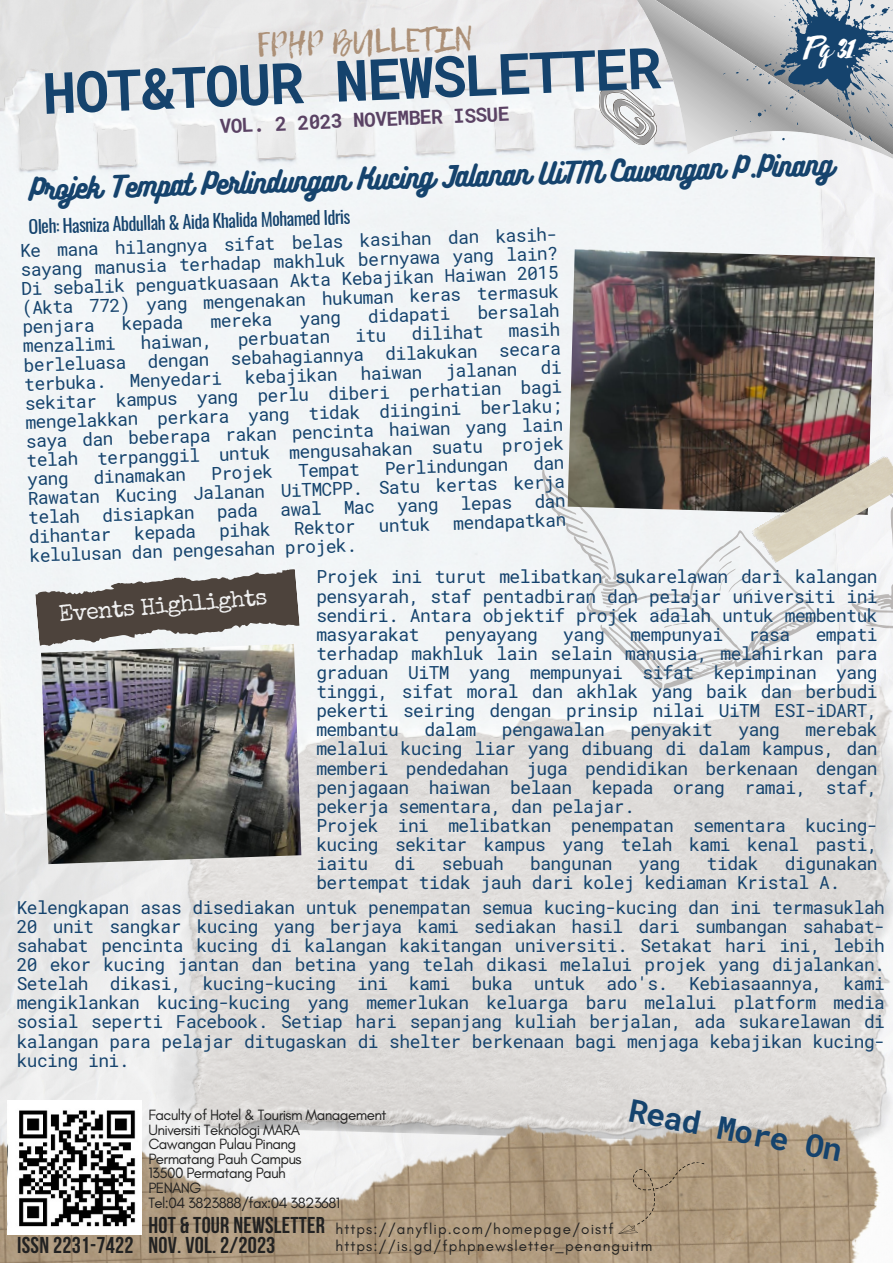
<style>
.page{position:relative;width:893px;height:1264px;background:#fff}
.page>*{position:absolute;margin:0;border:0;box-sizing:border-box;transform-origin:0 0}
.t1{font:700 57px "Roboto Mono";color:#15436d}
.t2{font:34.5px "Selima";color:#fff}
.t3{font:33px "Lemon Tuesday";color:#ac9077}
.t4{font:700 31.5px "Roboto Mono";color:#15436d}
.t5{font:27px "Bukhari Script";color:#15436d}
.t6{font:23.25px "Special Elite";color:#f0f0f0}
.t7{font:700 22.8px "Bebas Neue";letter-spacing:.01em;color:#222}
.t8{font:700 19.5px "Roboto Mono";color:#5a4264}
.t9{font:18px/19px "Roboto Mono";letter-spacing:-.03em;color:#15436d;text-align:justify}
.t10{font:18px "Oswald";color:#15436d}
.t11{font:17.85px/19px "Roboto Mono";letter-spacing:-.03em;color:#15436d;text-align:justify}
.t12{font:15.15px "Glacial Indifference";letter-spacing:-.04em;color:#222}
.t13{font:15.15px "Glacial Indifference";letter-spacing:.07em;color:#222}
</style>
<div class="page">
<img style="left:0;top:0;width:892px;height:1107px">
<img style="left:163px;top:665px;width:729px;height:442px">
<img style="left:0;top:29px;width:852px;height:789px">
<svg style="left:618px;top:0;width:274px;height:179px"></svg>
<img style="left:567px;top:249px;width:307px;height:220px">
<img style="left:0;top:1107px;width:892px;height:155px">
<svg style="left:35px;top:566px;width:265px;height:84px"></svg>
<svg style="left:596px;top:81px;width:64px;height:73px"></svg>
<svg style="left:542px;top:469px;width:206px;height:203px;fill:#f0f2f4"></svg>
<svg style="left:851px;top:567px;width:41px;height:61px"></svg>
<svg style="left:572px;top:536px;width:244px;height:153px"></svg>
<svg style="left:723px;top:0;width:169px;height:153px"></svg>
<img style="left:7px;top:1100px;width:134px;height:134px">
<svg style="left:618px;top:1157px;width:86px;height:79px"></svg>
<img style="left:748px;top:451px;width:144px;height:116px">
<img style="left:41px;top:644px;width:260px;height:220px">
<svg style="left:357px;top:329px;width:28px;height:13px"></svg>
<p class="t3" style="left:256px;top:18px;width:218px;rotate:-1deg">FPHP BULLETIN</p>
<p class="t1" style="left:41px;top:52px;width:620px;rotate:-2deg">HOT&amp;TOUR NEWSLETTER</p>
<p class="t8" style="left:219px;top:111px;width:291px;rotate:-2deg">VOL. 2 2023 NOVEMBER ISSUE</p>
<p class="t2" style="left:805px;top:29px;width:51px">Pg 31</p>
<p class="t5" style="left:28px;top:173px;width:806px;rotate:-2deg">Projek Tempat Perlindungan Kucing Jalanan UiTM Cawangan P.Pinang</p>
<p class="t10" style="left:28px;top:213px;width:323px;rotate:-2deg">Oleh: Hasniza Abdullah &amp; Aida Khalida Mohamed Idris</p>
<p class="t11" style="left:20px;top:242px;width:539px;rotate:-2deg">Ke mana hilangnya sifat belas kasihan dan kasih&shy;sayang manusia terhadap makhluk bernyawa yang lain?<br>Di sebalik penguatkuasaan Akta Kebajikan Haiwan 2015 (Akta 772) yang mengenakan hukuman keras termasuk penjara</p>
<p class="t11" style="left:121px;top:314px;width:63px;rotate:-2deg">kepada</p>
<p class="t11" style="left:210px;top:311px;width:63px;rotate:-2deg">mereka</p>
<p class="t11" style="left:299px;top:308px;width:43px;rotate:-2deg">yang</p>
<p class="t11" style="left:368px;top:306px;width:84px;rotate:-2deg">didapati</p>
<p class="t11" style="left:477px;top:303px;width:84px;rotate:-2deg">bersalah</p>
<p class="t11" style="left:23px;top:338px;width:539px;line-height:18.1px;text-indent:486px;rotate:-2deg">masih berleluasa dengan sebahagiannya dilakukan secara terbuka.</p>
<p class="t11" style="left:23px;top:336px;width:94px;rotate:-2deg">menzalimi</p>
<p class="t11" style="left:140px;top:332px;width:74px;rotate:-2deg">haiwan,</p>
<p class="t11" style="left:237px;top:329px;width:94px;rotate:-2deg">perbuatan</p>
<p class="t11" style="left:411px;top:324px;width:74px;rotate:-2deg">dilihat</p>
<p class="t11" style="left:24px;top:376px;width:539px;line-height:18.6px;text-indent:517px;rotate:-2deg">di sekitar kampus yang perlu diberi perhatian bagi mengelakkan perkara yang tidak diingini berlaku; saya dan beberapa rakan pencinta haiwan yang lain telah terpanggil untuk mengusahakan suatu projek yang</p>
<p class="t11" style="left:129px;top:371px;width:94px;rotate:-2deg">Menyedari</p>
<p class="t11" style="left:245px;top:367px;width:94px;rotate:-2deg">kebajikan</p>
<p class="t11" style="left:360px;top:364px;width:63px;rotate:-2deg">haiwan</p>
<p class="t11" style="left:445px;top:361px;width:74px;rotate:-2deg">jalanan</p>
<p class="t11" style="left:27px;top:471px;width:539px;line-height:18.5px;text-indent:506px;rotate:-2deg">dan Rawatan Kucing Jalanan UiTMCPP. Satu kertas kerja telah disiapkan pada awal Mac yang lepas dan dihantar</p>
<p class="t11" style="left:93px;top:467px;width:94px;rotate:-2deg">dinamakan</p>
<p class="t11" style="left:211px;top:463px;width:63px;rotate:-2deg">Projek</p>
<p class="t11" style="left:298px;top:461px;width:63px;rotate:-2deg">Tempat</p>
<p class="t11" style="left:385px;top:458px;width:125px;rotate:-2deg">Perlindungan</p>
<p class="t11" style="left:134px;top:523px;width:63px;rotate:-2deg">kepada</p>
<p class="t11" style="left:219px;top:520px;width:53px;rotate:-2deg">pihak</p>
<p class="t11" style="left:293px;top:518px;width:63px;rotate:-2deg">Rektor</p>
<p class="t11" style="left:378px;top:515px;width:53px;rotate:-2deg">untuk</p>
<p class="t11" style="left:453px;top:513px;width:114px;rotate:-2deg">mendapatkan</p>
<p class="t11" style="left:29px;top:546px;width:329px;rotate:-2deg">kelulusan dan pengesahan projek.</p>
<p class="t6" style="left:58px;top:605px;width:211px;rotate:-5deg">Events Highlights</p>
<p class="t9" style="left:316px;top:567px;width:563px">Projek ini turut melibatkan sukarelawan dari kalangan pensyarah, staf pentadbiran dan pelajar universiti ini sendiri. Antara objektif projek adalah untuk membentuk masyarakat</p>
<p class="t9" style="left:316px;top:624px;width:563px;text-indent:499px">empati terhadap makhluk lain selain manusia, melahirkan para graduan UiTM yang mempunyai sifat kepimpinan yang tinggi, sifat moral dan akhlak yang baik dan berbudi pekerti seiring dengan prinsip nilai UiTM ESI-iDART, membantu</p>
<p class="t9" style="left:445px;top:624px;width:94px">penyayang</p>
<p class="t9" style="left:563px;top:624px;width:43px">yang</p>
<p class="t9" style="left:630px;top:624px;width:94px">mempunyai</p>
<p class="t9" style="left:748px;top:624px;width:43px">rasa</p>
<p class="t9" style="left:316px;top:719px;width:563px;text-indent:489px">merebak melalui kucing liar yang dibuang di dalam kampus, dan memberi pendedahan juga pendidikan berkenaan dengan penjagaan haiwan belaan kepada orang ramai, staf, pekerja sementara, dan pelajar.</p>
<p class="t9" style="left:316px;top:815px;width:563px">Projek ini melibatkan penempatan sementara kucing&shy;kucing sekitar kampus yang telah kami kenal pasti, iaitu</p>
<p class="t9" style="left:424px;top:719px;width:53px">dalam</p>
<p class="t9" style="left:501px;top:719px;width:105px">pengawalan</p>
<p class="t9" style="left:630px;top:719px;width:84px">penyakit</p>
<p class="t9" style="left:738px;top:719px;width:43px">yang</p>
<p class="t9" style="left:316px;top:853px;width:563px;text-indent:468px">digunakan bertempat tidak jauh dari kolej kediaman Kristal A.</p>
<p class="t9" style="left:394px;top:853px;width:23px">di</p>
<p class="t9" style="left:442px;top:853px;width:64px">sebuah</p>
<p class="t9" style="left:530px;top:853px;width:84px">bangunan</p>
<p class="t9" style="left:639px;top:853px;width:43px">yang</p>
<p class="t9" style="left:706px;top:853px;width:53px">tidak</p>
<p class="t11" style="left:17px;top:897px;width:869px">Kelengkapan asas disediakan untuk penempatan semua kucing-kucing dan ini termasuklah 20 unit sangkar kucing yang berjaya kami sediakan hasil dari sumbangan sahabat&shy;sahabat pencinta kucing di kalangan kakitangan universiti. Setakat hari ini, lebih 20 ekor kucing jantan dan betina yang telah dikasi melalui projek yang dijalankan.<br>Setelah dikasi, kucing-kucing ini kami buka untuk ado's. Kebiasaannya, kami mengiklankan kucing-kucing yang memerlukan keluarga baru melalui platform media sosial seperti Facebook. Setiap hari sepanjang kuliah berjalan, ada sukarelawan di kalangan para pelajar ditugaskan di shelter berkenaan bagi menjaga kebajikan kucing&shy;kucing ini.</p>
<p class="t7" style="left:17px;top:1235px;width:118px">ISSN 2231-7422</p>
<p class="t12" style="left:148px;top:1105px;width:239px">Faculty of Hotel &amp; Tourism Management</p>
<p class="t12" style="left:148px;top:1120px;width:153px">Universiti Teknologi MARA</p>
<p class="t12" style="left:148px;top:1134px;width:149px">Cawangan Pulau Pinang</p>
<p class="t12" style="left:148px;top:1149px;width:154px">Permatang Pauh Campus</p>
<p class="t12" style="left:148px;top:1163px;width:139px">13500 Permatang Pauh</p>
<p class="t12" style="left:148px;top:1178px;width:54px">PENANG</p>
<p class="t12" style="left:148px;top:1193px;width:193px">Tel:04 3823888/fax:04 3823681</p>
<p class="t4" style="left:633px;top:1088px;width:218px;rotate:11deg">Read More On</p>
<p class="t7" style="left:148px;top:1215px;width:178px">HOT &amp; TOUR NEWSLETTER</p>
<p class="t7" style="left:148px;top:1235px;width:128px">NOV. VOL. 2/2023</p>
<p class="t13" style="left:335px;top:1236px;width:318px">https://is.gd/fphpnewsletter_penanguitm</p>
<p class="t13" style="left:335px;top:1219px;width:279px">https://anyflip.com/homepage/oistf</p>
</div>
